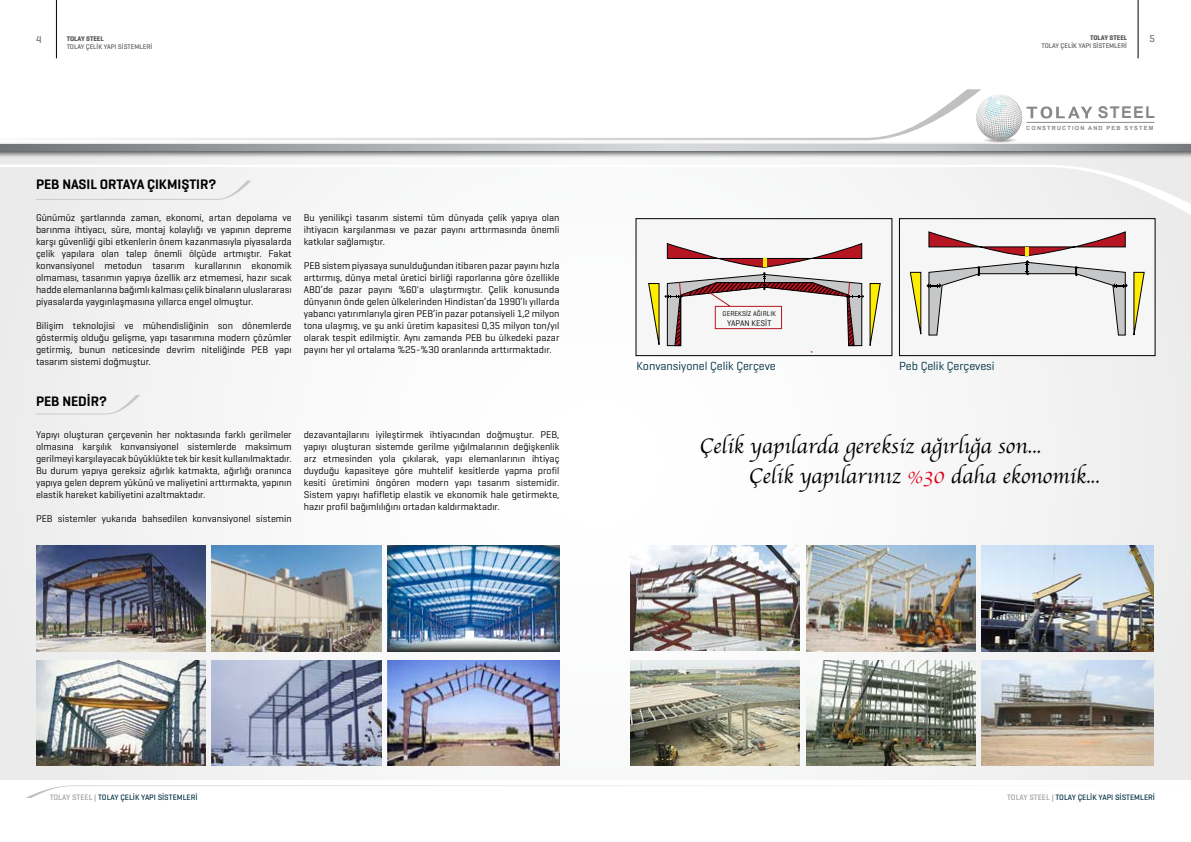
<style>
.page{position:relative;width:1191px;height:842px;background:#fff}
.page>*{position:absolute;margin:0;border:0;box-sizing:border-box;transform-origin:0 0}
.t1{font:22px/30px "Apple Chancery";color:#000}
.t2{font:700 16.2px "Arial";letter-spacing:.08em;color:#87888a}
.t3{font:600 14px "Geogrotesque";color:#000}
.t4{font:12px "Geogrotesque";color:#002f43}
.t5{font:10px/12px "Geogrotesque";color:#000;text-align:justify}
.t6{font:500 10px "Geogrotesque";color:#707172}
.t7{font:8.4px "Geogrotesque";color:#000}
.t8{font:500 8px "Geogrotesque";color:#002f43}
.t9{font:7.1px "Geogrotesque";color:#000}
.t10{font:500 6.9px "Geogrotesque";color:#58585a}
.t11{font:700 6.9px "Geogrotesque";color:#58585a}
.t12{font:700 5.7px "Arial";letter-spacing:.2em;color:#87888a}
.s1{color:#e2001a}
.s2{color:#9c9e9f}
</style>
<div class="page">
<hr style="left:56px;top:0;width:1px;height:58px;background:#000">
<hr style="left:1137px;top:0;width:1px;height:58px;background:#000">
<svg style="left:26px;top:785px;width:800px;height:13px"></svg>
<div style="left:0;top:147px;width:1191px;height:633px;background:#f7f7f7"></div>
<div style="left:0;top:142px;width:1191px;height:17px;background:#000;opacity:.75"></div>
<svg style="left:0;top:144px;width:1191px;height:6px;background:#aeafb1"></svg>
<svg style="left:80px;top:89px;width:901px;height:51px"></svg>
<svg style="left:0;top:165px;width:1191px;height:51px"></svg>
<hr style="left:1026px;top:122px;width:128px;height:1px;background:#87888a">
<svg style="left:973px;top:95px;width:119px;height:48px"></svg>
<img style="left:36px;top:546px;width:170px;height:105px">
<img style="left:212px;top:546px;width:169px;height:105px">
<img style="left:387px;top:546px;width:172px;height:105px">
<img style="left:37px;top:660px;width:169px;height:105px">
<img style="left:212px;top:660px;width:169px;height:105px">
<img style="left:387px;top:660px;width:172px;height:105px">
<img style="left:630px;top:660px;width:169px;height:105px">
<img style="left:806px;top:660px;width:169px;height:105px">
<img style="left:982px;top:660px;width:171px;height:105px">
<img style="left:630px;top:546px;width:169px;height:104px">
<img style="left:806px;top:546px;width:169px;height:105px">
<img style="left:982px;top:545px;width:171px;height:107px">
<div style="left:636px;top:218px;width:256px;height:138px;border:1px solid #000"></div>
<svg style="left:648px;top:243px;width:232px;height:109px"></svg>
<div style="left:899px;top:218px;width:256px;height:138px;border:1px solid #000"></div>
<svg style="left:1133px;top:272px;width:11px;height:63px"></svg>
<svg style="left:910px;top:232px;width:217px;height:103px"></svg>
<div style="left:36px;top:181px;width:215px;height:19px;background:#eeefef"></div>
<svg style="left:36px;top:395px;width:104px;height:19px"></svg>
<p class="t11" style="left:1090px;top:33px;width:39px">TOLAY STEEL</p>
<p class="t10" style="left:1041px;top:42px;width:87px">TOLAY ÇELİK YAPI SİSTEMLERİ</p>
<p class="t6" style="left:36px;top:33px;width:7px">4</p>
<p class="t11" style="left:67px;top:34px;width:39px">TOLAY STEEL</p>
<p class="t6" style="left:1149px;top:33px;width:7px">5</p>
<p class="t10" style="left:67px;top:43px;width:87px">TOLAY ÇELİK YAPI SİSTEMLERİ</p>
<h3 class="t3" style="left:36px;top:176px;width:182px">PEB NASIL ORTAYA ÇIKMIŞTIR?</h3>
<p class="t5" style="left:36px;top:211px;width:257px">Günümüz şartlarında zaman, ekonomi, artan depolama ve barınma ihtiyacı, süre, montaj kolaylığı ve yapının depreme karşı güvenliği gibi etkenlerin önem kazanmasıyla piyasalarda çelik yapılara olan talep önemli ölçüde artmıştır. Fakat konvansiyonel metodun tasarım kurallarının ekonomik olmaması, tasarımın yapıya özellik arz etmemesi, hazır sıcak hadde elemanlarına bağımlı kalması çelik binaların uluslararası piyasalarda yaygınlaşmasına yıllarca engel olmuştur.</p>
<p class="t5" style="left:36px;top:319px;width:257px">Bilişim teknolojisi ve mühendisliğinin son dönemlerde göstermiş olduğu gelişme, yapı tasarımına modern çözümler getirmiş, bunun neticesinde devrim niteliğinde PEB yapı tasarım sistemi doğmuştur.</p>
<h3 class="t3" style="left:36px;top:392px;width:72px">PEB NEDİR?</h3>
<p class="t5" style="left:36px;top:429px;width:257px">Yapıyı oluşturan çerçevenin her noktasında farklı gerilmeler olmasına karşılık konvansiyonel sistemlerde maksimum gerilmeyi karşılayacak büyüklükte tek bir kesit kullanılmaktadır.<br>Bu durum yapıya gereksiz ağırlık katmakta, ağırlığı oranınca yapıya gelen deprem yükünü ve maliyetini arttırmakta, yapının elastik hareket kabiliyetini azaltmaktadır.</p>
<p class="t5" style="left:36px;top:513px;width:257px">PEB sistemler yukarıda bahsedilen konvansiyonel sistemin</p>
<p class="t5" style="left:304px;top:211px;width:257px">Bu yenilikçi tasarım sistemi tüm dünyada çelik yapıya olan ihtiyacın karşılanması ve pazar payını arttırmasında önemli katkılar sağlamıştır.</p>
<p class="t5" style="left:304px;top:259px;width:257px">PEB sistem piyasaya sunulduğundan itibaren pazar payını hızla arttırmış, dünya metal üretici birliği raporlarına göre özellikle ABD’de pazar payını %60'a ulaştırmıştır. Çelik konusunda dünyanın önde gelen ülkelerinden Hindistan’da 1990’lı yıllarda yabancı yatırımlarıyla giren PEB’in pazar potansiyeli 1,2 milyon tona ulaşmış, ve şu anki üretim kapasitesi 0,35 milyon ton/yıl olarak tespit edilmiştir. Aynı zamanda PEB bu ülkedeki pazar payını her yıl ortalama %25-%30 oranlarında arttırmaktadır.</p>
<p class="t5" style="left:304px;top:429px;width:257px">dezavantajlarını iyileştirmek ihtiyacından doğmuştur. PEB, yapıyı oluşturan sistemde gerilme yığılmalarının değişkenlik arz etmesinden yola çıkılarak, yapı elemanlarının ihtiyaç duyduğu kapasiteye göre muhtelif kesitlerde yapma profil kesiti üretimini öngören modern yapı tasarım sistemidir.<br>Sistem yapıyı hafifletip elastik ve ekonomik hale getirmekte, hazır profil bağımlılığını ortadan kaldırmaktadır.</p>
<h2 class="t2" style="left:1097px;top:102px;width:59px">STEEL</h2>
<p class="t12" style="left:1026px;top:124px;width:129px">CONSTRUCTION AND PEB SYSTEM</p>
<p class="t9" style="left:722px;top:309px;width:55px">GEREKSİZ AĞIRLIK</p>
<p class="t7" style="left:727px;top:318px;width:46px">YAPAN KESİT</p>
<p class="t4" style="left:636px;top:358px;width:141px">Konvansiyonel Çelik Çerçeve</p>
<p class="t4" style="left:899px;top:358px;width:97px">Peb Çelik Çerçevesi</p>
<h1 class="t1" style="left:748px;top:431px;width:352px;text-indent:-49px">Çelik yapılarda gereksiz ağırlığa son...<br>Çelik yapılarınız <span class="s1">%30</span> daha ekonomik...</h1>
<p class="t8" style="left:50px;top:792px;width:149px"><span class="s2">TOLAY STEEL |</span> TOLAY ÇELİK YAPI SİSTEMLERİ</p>
<p class="t8" style="left:1007px;top:792px;width:149px"><span class="s2">TOLAY STEEL |</span> TOLAY ÇELİK YAPI SİSTEMLERİ</p>
</div>
